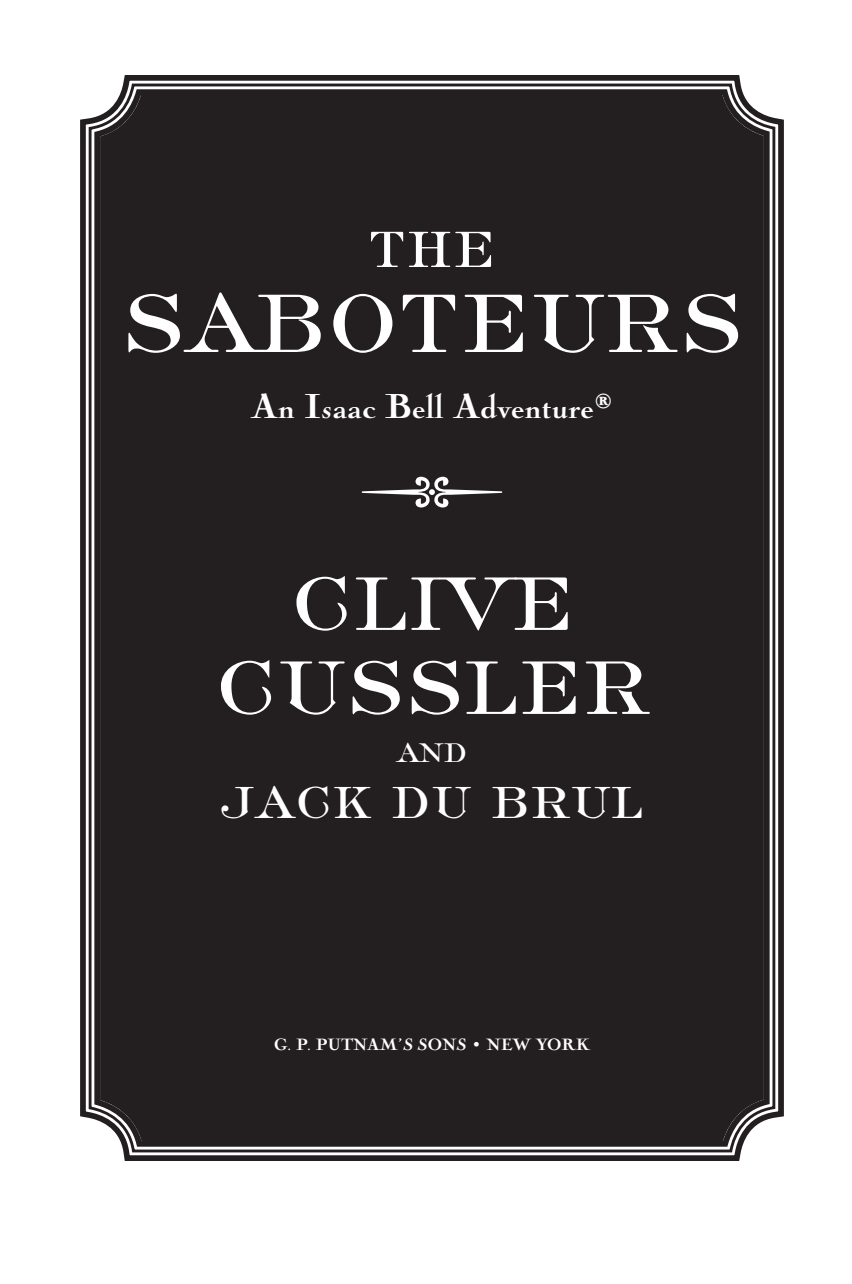
<style>
.page{position:relative;width:852px;height:1284px;background:#fff}
.page>*{position:absolute;margin:0;border:0;box-sizing:border-box;transform-origin:0 0}
._01_FM_TP_Title{font:83px "Medium Roman Std";color:#fff}
._01_FM_TP_Author{font:76px/84px "Medium Roman Std";color:#fff;text-align:center}
._01_FM_TP_Orn{font:53px "Paperback Etcetera";color:#fff}
._01_FM_TP_Title-2{font:51px "Medium Roman Std";color:#fff}
._01_FM_TP_Author_2nd{font:45px "Medium Roman Std";color:#fff}
._01_FM_TP_Subtitle{font:900 36px "Nicolas Cochin LT Pro";letter-spacing:.01em;color:#fff}
._01_FM_TP_Author_2nd-2{font:27px "Medium Roman Std";color:#fff}
._01_FM_TP_Imprint_Fi{font:900 17px "Nicolas Cochin LT Pro";color:#fff}
</style>
<div class="page">
<div style="left:80px;top:75px;width:704px;height:1086px;background:#231f20"></div>
<div style="left:94px;top:89px;width:676px;height:1058px;border:6px solid #231f20;border-radius:42px"></div>
<p class="_01_FM_TP_Title-2" style="left:368px;top:222px;width:130px">THE</p>
<p class="_01_FM_TP_Title" style="left:121px;top:278px;width:624px">SABOTEURS</p>
<p class="_01_FM_TP_Subtitle" style="left:251px;top:387px;width:364px">An Isaac Bell Adventure®</p>
<p class="_01_FM_TP_Orn" style="left:361px;top:471px;width:143px">N</p>
<p class="_01_FM_TP_Author" style="left:213px;top:564px;width:439px">CLIVE<br>CUSSLER</p>
<p class="_01_FM_TP_Author_2nd-2" style="left:396px;top:738px;width:73px">AND</p>
<p class="_01_FM_TP_Author_2nd" style="left:221px;top:778px;width:424px">JACK DU BRUL</p>
<p class="_01_FM_TP_Imprint_Fi" style="left:274px;top:1035px;width:317px">G. P. PUTNAM’S SONS • NEW YORK</p>
</div>
